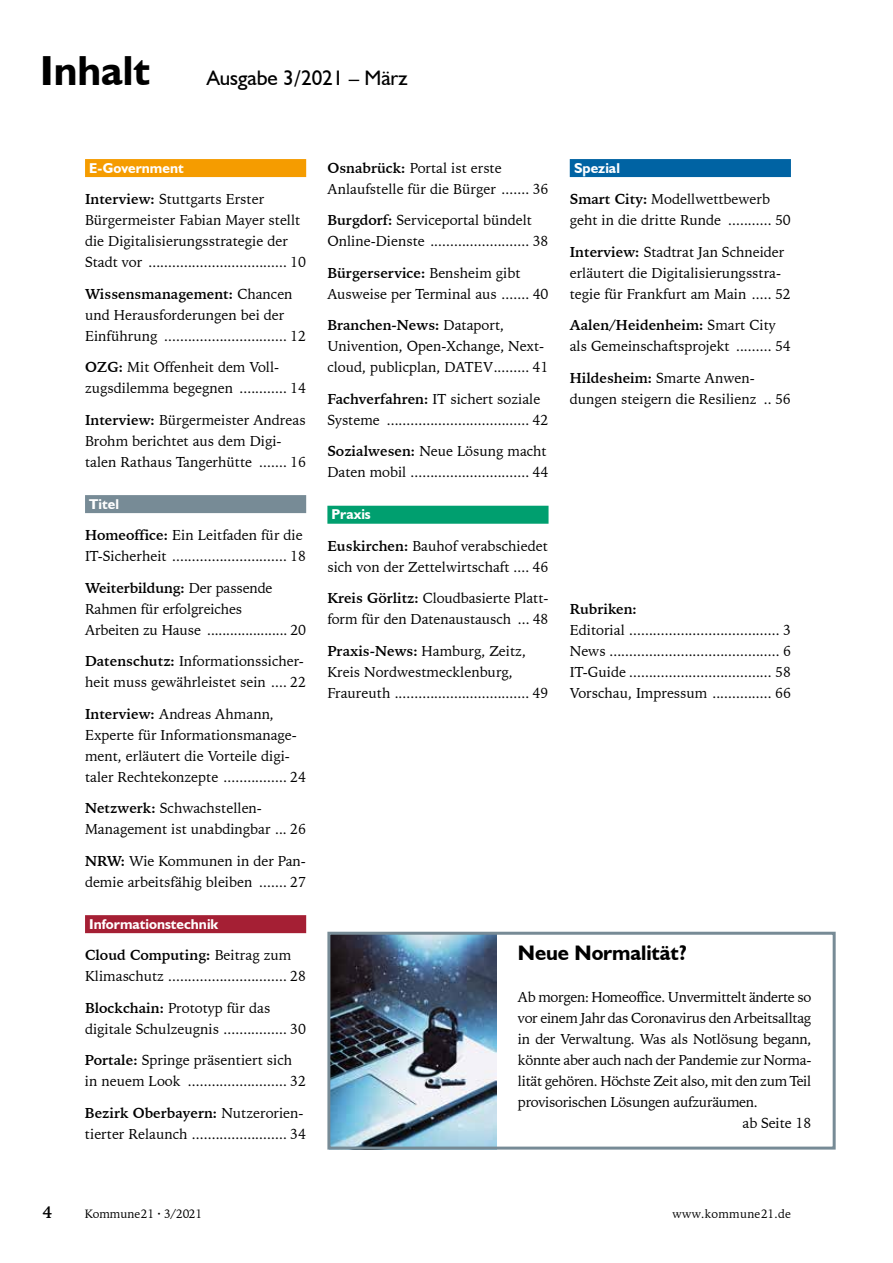
<style>
.page{position:relative;width:893px;height:1263px;background:#fff}
.page>*{position:absolute;margin:0;border:0;box-sizing:border-box;transform-origin:0 0}
.t1{font:700 42px "Humanist 521 BT";color:#000}
.t2{font:21px "Humanist 521 BT";color:#000}
.t3{font:700 21px "Humanist 521 BT";letter-spacing:-.005em;color:#000}
.t4{font:700 16.5px "Iowan Old Style BT";color:#000}
.t5{font:14.25px/21px "Iowan Old Style BT";color:#000}
.t6{font:14.25px "Iowan Old Style BT";letter-spacing:-.02em;color:#000}
.t7{font:700 14.25px "Humanist 521 BT";color:#fff}
.t8{font:14.25px "Iowan Old Style BT";letter-spacing:-.025em;color:#000}
.t9{font:700 14.25px "Iowan Old Style BT";color:#000}
.t10{font:12px "Iowan Old Style BT";letter-spacing:.01em;color:#000}
.s1{font-weight:700}
</style>
<div class="page">
<img style="left:331px;top:936px;width:166px;height:209px">
<div style="left:85px;top:159px;width:221px;height:18px;background:#f59c00"></div>
<div style="left:85px;top:495px;width:221px;height:18px;background:#778b96"></div>
<div style="left:85px;top:915px;width:221px;height:18px;background:#a51f34"></div>
<div style="left:327px;top:506px;width:222px;height:18px;background:#009f6f"></div>
<div style="left:570px;top:159px;width:221px;height:18px;background:#0063a3"></div>
<div style="left:327px;top:932px;width:509px;height:217px;border:3px solid #778b96"></div>
<h1 class="t1" style="left:40px;top:45px;width:111px">Inhalt</h1>
<h2 class="t2" style="left:207px;top:65px;width:203px">Ausgabe 3/2021 – März</h2>
<p class="t7" style="left:89px;top:159px;width:96px">E-Government</p>
<p class="t5" style="left:85px;top:189px;width:223px"><span class="s1">Interview:</span> Stuttgarts Erster Bürgermeister Fabian Mayer stellt die Digitalisierungsstrategie der Stadt vor ................................... 10</p>
<p class="t5" style="left:85px;top:283px;width:223px"><span class="s1">Wissensmanagement:</span> Chancen und Herausforderungen bei der<br>Einführung ............................... 12</p>
<p class="t5" style="left:85px;top:357px;width:223px"><span class="s1">OZG:</span> Mit Offenheit dem Voll&shy;zugsdilemma begegnen ............ 14</p>
<p class="t5" style="left:85px;top:409px;width:223px"><span class="s1">Interview:</span> Bürgermeister Andreas<br>Brohm berichtet aus dem Digi&shy;talen Rathaus Tangerhütte ....... 16</p>
<p class="t7" style="left:89px;top:495px;width:31px">Titel</p>
<p class="t5" style="left:85px;top:525px;width:223px"><span class="s1">Homeoffice:</span> Ein Leitfaden für die<br>IT-Sicherheit ............................. 18</p>
<p class="t5" style="left:85px;top:577px;width:223px"><span class="s1">Weiterbildung:</span> Der passende<br>Rahmen für erfolgreiches<br>Arbeiten zu Hause ..................... 20</p>
<p class="t5" style="left:85px;top:651px;width:223px"><span class="s1">Datenschutz:</span> Informationssicher&shy;heit muss gewährleistet sein .... 22</p>
<p class="t5" style="left:85px;top:703px;width:223px"><span class="s1">Interview:</span> Andreas Ahmann, Experte für Informationsmanage&shy;ment, erläutert die Vorteile digi&shy;taler Rechtekonzepte ................ 24</p>
<p class="t5" style="left:85px;top:798px;width:223px"><span class="s1">Netzwerk:</span> Schwachstellen-<br>Management ist unabdingbar ... 26</p>
<p class="t5" style="left:85px;top:850px;width:223px"><span class="s1">NRW:</span> Wie Kommunen in der Pan&shy;demie arbeitsfähig bleiben ....... 27</p>
<p class="t7" style="left:89px;top:915px;width:131px">Informationstechnik</p>
<p class="t5" style="left:85px;top:945px;width:223px"><span class="s1">Cloud Computing:</span> Beitrag zum<br>Klimaschutz .............................. 28</p>
<p class="t5" style="left:85px;top:997px;width:223px"><span class="s1">Blockchain:</span> Prototyp für das digitale Schulzeugnis ................ 30</p>
<p class="t5" style="left:85px;top:1050px;width:223px"><span class="s1">Portale:</span> Springe präsentiert sich in neuem Look ......................... 32</p>
<p class="t5" style="left:85px;top:1102px;width:223px"><span class="s1">Bezirk Oberbayern:</span> Nutzerorien&shy;tierter Relaunch ........................ 34</p>
<p class="t5" style="left:327px;top:157px;width:223px"><span class="s1">Osnabrück:</span> Portal ist erste<br>Anlaufstelle für die Bürger ....... 36</p>
<p class="t5" style="left:327px;top:210px;width:223px"><span class="s1">Burgdorf:</span> Serviceportal bündelt<br>Online-Dienste ......................... 38</p>
<p class="t5" style="left:327px;top:262px;width:223px"><span class="s1">Bürgerservice:</span> Bensheim gibt<br>Ausweise per Terminal aus ....... 40</p>
<p class="t5" style="left:327px;top:315px;width:223px"><span class="s1">Branchen-News:</span> Dataport,<br>Univention, Open-Xchange, Next&shy;cloud, publicplan, DATEV......... 41</p>
<p class="t5" style="left:327px;top:388px;width:223px"><span class="s1">Fachverfahren:</span> IT sichert soziale<br>Systeme .................................... 42</p>
<p class="t5" style="left:327px;top:441px;width:223px"><span class="s1">Sozialwesen:</span> Neue Lösung macht<br>Daten mobil .............................. 44</p>
<p class="t7" style="left:332px;top:506px;width:41px">Praxis</p>
<p class="t5" style="left:327px;top:535px;width:223px"><span class="s1">Euskirchen:</span> Bauhof verabschiedet sich von der Zettelwirtschaft .... 46</p>
<p class="t5" style="left:327px;top:588px;width:223px"><span class="s1">Kreis Görlitz:</span> Cloudbasierte Platt&shy;form für den Datenaustausch ... 48</p>
<p class="t5" style="left:327px;top:640px;width:223px"><span class="s1">Praxis-News:</span> Hamburg, Zeitz,<br>Kreis Nordwestmecklenburg,<br>Fraureuth .................................. 49</p>
<p class="t7" style="left:574px;top:159px;width:47px">Spezial</p>
<p class="t5" style="left:570px;top:189px;width:223px"><span class="s1">Smart City:</span> Modellwettbewerb geht in die dritte Runde ........... 50</p>
<p class="t5" style="left:570px;top:241px;width:223px"><span class="s1">Interview:</span> Stadtrat Jan Schneider erläutert die Digitalisierungsstra&shy;tegie für Frankfurt am Main ..... 52</p>
<p class="t5" style="left:570px;top:315px;width:223px"><span class="s1">Aalen/Heidenheim:</span> Smart City als Gemeinschaftsprojekt ......... 54</p>
<p class="t5" style="left:570px;top:367px;width:223px"><span class="s1">Hildesheim:</span> Smarte Anwen&shy;dungen steigern die Resilienz .. 56</p>
<p class="t9" style="left:570px;top:600px;width:68px">Rubriken:</p>
<p class="t5" style="left:570px;top:619px;width:223px;text-align:justify">Editorial ...................................... 3<br>News ........................................... 6<br>IT-Guide .................................... 58<br>Vorschau, Impressum ............... 66</p>
<h2 class="t3" style="left:518px;top:940px;width:171px">Neue Normalität?</h2>
<p class="t8" style="left:518px;top:988px;width:295px">Ab morgen: Homeoffice. Unvermittelt änderte so</p>
<p class="t6" style="left:518px;top:1009px;width:295px">vor einem Jahr das Coronavirus den Arbeitsalltag</p>
<p class="t5" style="left:518px;top:1029px;width:295px">in der Verwaltung. Was als Notlösung begann,</p>
<p class="t6" style="left:518px;top:1051px;width:295px">könnte aber auch nach der Pandemie zur Norma-</p>
<p class="t6" style="left:518px;top:1072px;width:295px">lität gehören. Höchste Zeit also, mit den zum Teil</p>
<p class="t6" style="left:518px;top:1093px;width:241px">provisorischen Lösungen aufzuräumen.</p>
<p class="t5" style="left:743px;top:1113px;width:70px">ab Seite 18</p>
<p class="t4" style="left:43px;top:1202px;width:11px">4</p>
<p class="t10" style="left:85px;top:1206px;width:119px">Kommune21 · 3/2021</p>
<p class="t10" style="left:673px;top:1206px;width:120px">www.kommune21.de</p>
</div>
